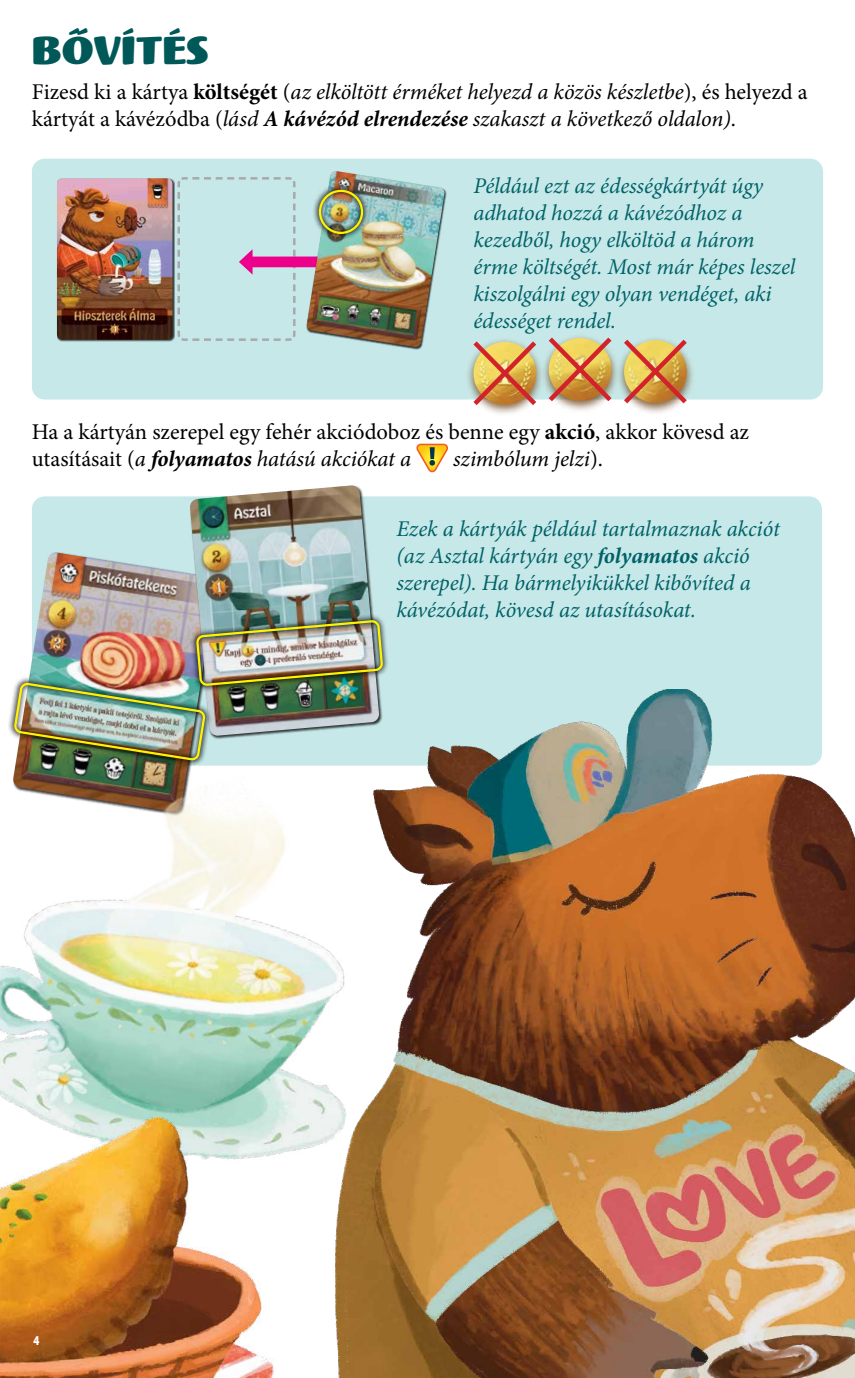
<style>
.page{position:relative;width:855px;height:1378px;background:#fff}
.page>*{position:absolute;margin:0;border:0;box-sizing:border-box;transform-origin:0 0}
.t1{font:40.5px "Meatball";color:#005859}
.t2{font:italic 22.5px/27px "Minion Pro";letter-spacing:-.005em;color:#006269}
.t3{font:italic 22.5px/27px "Minion Pro";letter-spacing:-.005em;color:#000}
.t4{font:22.5px/27.2px "Minion Pro";color:#000}
.t5{font:900 condensed 13.5px "Myriad Pro";color:#fff}
.s1{font-style:normal}
.s2{font-weight:700;font-style:normal}
.s3{font-weight:700}
.s4{font-style:italic}
.s5{font-weight:700;font-style:italic}
</style>
<div class="page">
<div style="left:32px;top:159px;width:791px;height:240px;background:#c7e8e8;border-radius:13px"></div>
<div style="left:32px;top:496px;width:790px;height:269px;background:#c7e8e8;border-radius:13px"></div>
<div style="left:465px;top:338px;width:79px;height:78px;background:#5e2f00;opacity:.75"></div>
<div style="left:540px;top:333px;width:79px;height:80px;background:#fff"></div>
<div style="left:615px;top:335px;width:80px;height:80px;background:#5e2f00;opacity:.75"></div>
<div style="left:57px;top:178px;width:117px;height:164px;background:#000;opacity:.75"></div>
<img style="left:57px;top:178px;width:115px;height:162px">
<div style="left:249px;top:256px;width:99px;height:11px;background:#ec008c"></div>
<svg style="left:177px;top:177px;width:120px;height:164px"></svg>
<div style="left:307px;top:171px;width:140px;height:178px;background:#000;opacity:.75"></div>
<img style="left:306px;top:171px;width:139px;height:176px">
<img style="left:38px;top:552px;width:152px;height:69px">
<img style="left:190px;top:485px;width:189px;height:128px">
<div style="left:312px;top:183px;width:57px;height:57px;background:#000;opacity:.75"></div>
<div style="left:319px;top:190px;width:44px;height:44px;border:2px solid #fff200;border-radius:50%"></div>
<div style="left:190px;top:613px;width:200px;height:79px;background:#000;opacity:.75"></div>
<img style="left:12px;top:621px;width:370px;height:116px">
<img style="left:469px;top:333px;width:222px;height:77px">
<img style="left:0;top:737px;width:335px;height:418px">
<img style="left:0;top:1118px;width:273px;height:260px">
<img style="left:335px;top:689px;width:520px;height:689px">
<svg style="left:416px;top:444px;width:32px;height:28px"></svg>
<h1 class="t1" style="left:32px;top:28px;width:178px">BŐVÍTÉS</h1>
<p class="t3" style="left:32px;top:78px;width:777px"><span class="s1">Fizesd ki a kártya</span> <span class="s2">költségét</span> <span class="s1">(</span>az elköltött érméket helyezd a közös készletbe<span class="s1">), és helyezd a kártyát a kávézódba (</span>lásd <span class="s3">A kávézód elrendezése</span> szakaszt a következő oldalon)<span class="s1">.</span></p>
<p class="t2" style="left:473px;top:173px;width:323px">Például ezt az édességkártyát úgy adhatod hozzá a kávézódhoz a kezedből, hogy elköltöd a három érme költségét. Most már képes leszel kiszolgálni egy olyan vendéget, aki édességet rendel.</p>
<p class="t4" style="left:32px;top:418px;width:718px">Ha a kártyán szerepel egy fehér akciódoboz és benne egy <span class="s3">akció</span>, akkor kövesd az utasításait (<span class="s4">a</span> <span class="s5">folyamatos</span> <span class="s4">hatású akciókat a</span></p>
<p class="t3" style="left:453px;top:446px;width:151px">szimbólum jelzi<span class="s1">).</span></p>
<p class="t5" style="left:33px;top:1332px;width:7px">4</p>
<p class="t2" style="left:396px;top:515px;width:385px">Ezek a kártyák például tartalmaznak akciót (az Asztal kártyán egy <span class="s3">folyamatos</span> akció szerepel). Ha bármelyikükkel kibővíted a kávézódat, kövesd az utasításokat.</p>
</div>
